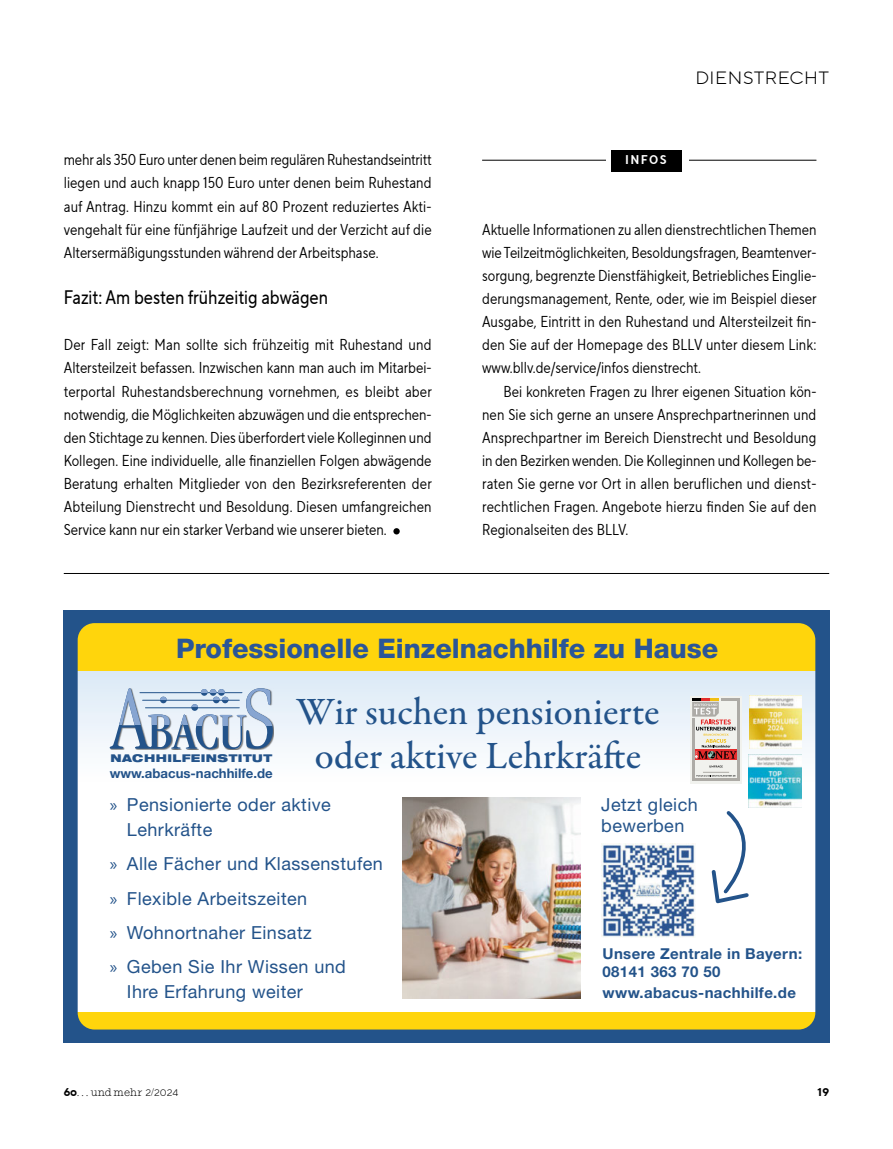
<style>
.page{position:relative;width:893px;height:1149px;background:#fff}
.page>*{position:absolute;margin:0;border:0;box-sizing:border-box;transform-origin:0 0}
.t1{font:500 39px/44.4px "Garamond Premr Pro";color:#23538a;text-align:center}
.t2{font:800 27px "Helvetica Neue LT Std";color:#2b5697}
.t3{font:300 21px "TT Norms Pro";color:#000}
.t4{font:19.5px "TT Norms Pro Cond";color:#000}
.t5{font:18px/34.2px "Helvetica Neue LT Std";letter-spacing:.025em;color:#23538a}
.t6{font:15.75px/23.1px "TT Norms Pro Cond";color:#000;text-align:justify}
.t7{font:700 15px/18px "Helvetica Neue LT Std";letter-spacing:.025em;color:#23538a}
.t8{font:15px "TT Norms Pro Cond Dm Bd";letter-spacing:.1em;color:#fff}
.t9{font:700 13.2px "Helvetica Neue LT Std";color:#23538a}
.t10{font:300 11.25px "Ionic No 5";letter-spacing:.01em;color:#000}
.t11{font:700 11.25px "TT Norms Pro";color:#000}
.t12{font:900 expanded 10.65px "Helvetica Neue LT Std";letter-spacing:.04em;color:#23538a}
.s1{font-family:"Myriad Pro"}
.s2{font-family:"TT Norms Pro";font-weight:700}
.s3{font-family:"TT Norms Pro"}
.s4{font-family:"TT Norms Pro";font-size:8.25px}
</style>
<div class="page">
<svg style="left:64px;top:610px;width:765px;height:432px"></svg>
<hr style="left:64px;top:573px;width:765px;height:1px;background:#000">
<hr style="left:482px;top:160px;width:334px;height:1px;background:#000">
<div style="left:606px;top:142px;width:83px;height:41px;background:#fff"></div>
<div style="left:612px;top:150px;width:70px;height:21px;background:#000"></div>
<div style="left:393px;top:528px;width:7px;height:6px;background:#000;border-radius:50%"></div>
<p class="t6" style="left:64px;top:149px;width:370px">mehr als 350 Euro unter denen beim regulären Ruhestandseintritt liegen und auch knapp 150 Euro unter denen beim Ruhestand auf Antrag. Hinzu kommt ein auf 80 Prozent reduziertes Akti&shy;vengehalt für eine fünfjährige Laufzeit und der Verzicht auf die Altersermäßigungsstunden während der Arbeitsphase.</p>
<p class="t4" style="left:64px;top:285px;width:266px">Fazit: Am besten frühzeitig abwägen</p>
<p class="t6" style="left:64px;top:334px;width:370px">Der Fall zeigt: Man sollte sich frühzeitig mit Ruhestand und Altersteilzeit befassen. Inzwischen kann man auch im Mitarbei&shy;terportal Ruhestandsberechnung vornehmen, es bleibt aber notwendig, die Möglichkeiten abzuwägen und die entsprechen&shy;den Stichtage zu kennen. Dies überfordert viele Kolleginnen und Kollegen. Eine individuelle, alle finanziellen Folgen abwägende Beratung erhalten Mitglieder von den Bezirksreferenten der Abteilung Dienstrecht und Besoldung. Diesen umfangreichen Service kann nur ein starker Verband wie unserer bieten.</p>
<p class="t8" style="left:625px;top:150px;width:43px">infos</p>
<h3 class="t3" style="left:695px;top:64px;width:136px">DIENSTRECHT</h3>
<p class="t6" style="left:482px;top:218px;width:336px">Aktuelle Informationen zu allen dienstrechtlichen Themen wie Teilzeitmöglichkeiten, Besoldungsfragen, Beamtenver&shy;sorgung, begrenzte Dienstfähigkeit, Betriebliches Einglie&shy;derungsmanagement, Rente, oder, wie im Beispiel dieser Ausgabe, Eintritt in den Ruhestand und Altersteilzeit fin&shy;den Sie auf der Homepage des BLLV unter diesem Link: www.bllv.de/service/infos dienstrecht.</p>
<p class="t6" style="left:482px;top:380px;width:336px;text-indent:21px">Bei konkreten Fragen zu Ihrer eigenen Situation kön&shy;nen Sie sich gerne an unsere Ansprechpartnerinnen und Ansprechpartner im Bereich Dienstrecht und Besoldung in den Bezirken wenden. Die Kolleginnen und Kollegen be&shy;raten Sie gerne vor Ort in allen beruflichen und dienst&shy;rechtlichen Fragen. Angebote hierzu finden Sie auf den Regionalseiten des BLLV.</p>
<h2 class="t2" style="left:176px;top:632px;width:544px">Professionelle Einzelnachhilfe zu Hause</h2>
<h1 class="t1" style="left:296px;top:688px;width:365px">Wir suchen pensionierte oder aktive Lehrkräfte</h1>
<p class="t5" style="left:127px;top:793px;width:206px;line-height:25.7px;text-indent:-17px"><span class="s1">»</span> Pensionierte oder aktive<br>Lehrkräfte</p>
<p class="t5" style="left:110px;top:848px;width:274px"><span class="s1">»</span> Alle Fächer und Klassenstufen <span class="s1">»</span> Flexible Arbeitszeiten<br><span class="s1">»</span> Wohnortnaher Einsatz<br><span class="s1">»</span> Geben Sie Ihr Wissen und</p>
<p class="t5" style="left:127px;top:976px;width:177px">Ihre Erfahrung weiter</p>
<p class="t12" style="left:110px;top:751px;width:163px">NACHHILFEINSTITUT</p>
<p class="t9" style="left:110px;top:765px;width:165px">www.abacus-nachhilfe.de</p>
<p class="t5" style="left:601px;top:795px;width:98px;line-height:21.6px">Jetzt gleich bewerben</p>
<p class="t7" style="left:603px;top:944px;width:201px">Unsere Zentrale in Bayern:<br>08141 363 70 50</p>
<p class="t7" style="left:603px;top:983px;width:195px">www.abacus-nachhilfe.de</p>
<p class="t10" style="left:64px;top:1087px;width:116px"><span class="s2">60</span>… und mehr <span class="s3">2</span><span class="s4">/</span><span class="s3">2024</span></p>
<p class="t11" style="left:817px;top:1084px;width:13px">19</p>
</div>
